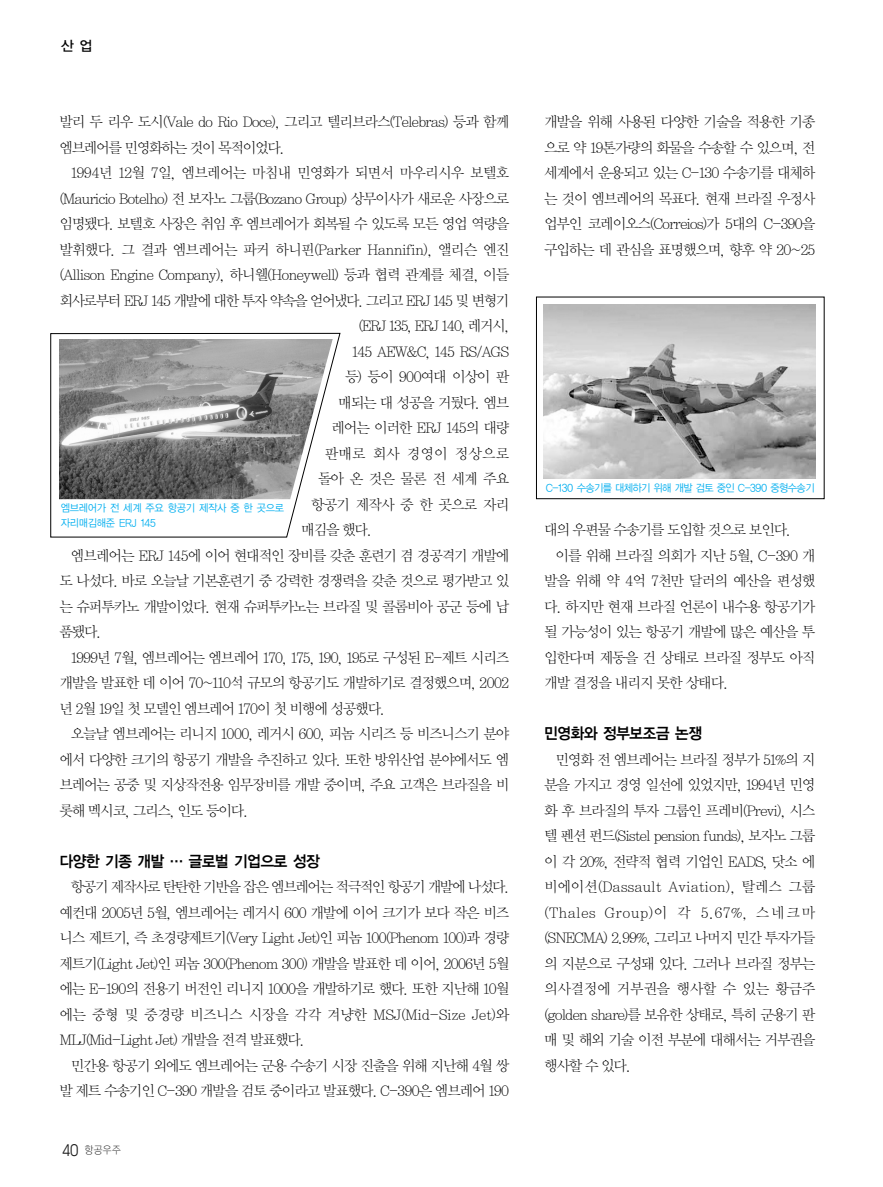
<style>
.page{position:relative;width:883px;height:1187px;background:#fff}
.page>*{position:absolute;margin:0;border:0;box-sizing:border-box;transform-origin:0 0}
.t1{font:15.75px "YGO14";letter-spacing:-.105em;color:#000;scale:.94 1}
.t2{font:14.55px/25.5px "Y Mj O11";letter-spacing:-.13em;color:#000;text-align:justify}
.t3{font:14.55px "Y Mj O11";letter-spacing:-.15em;color:#000}
.t4{font:14.55px "Y Mj O11";letter-spacing:-.1em;color:#000}
.t5{font:14.55px "Y Mj O11";letter-spacing:-.085em;color:#000}
.t6{font:14.55px "Y Mj O11";letter-spacing:-.11em;color:#000}
.t7{font:14.55px "Y Mj O11";letter-spacing:-.045em;color:#000}
.t8{font:14.55px "Y Mj O11";letter-spacing:.34em;color:#000}
.t9{font:13.8px "YGO13";color:#000}
.t10{font:10.5px/15.3px "YGO12";letter-spacing:-.095em;color:#00aeef;scale:.95 1}
.t11{font:10.5px "YGO12";letter-spacing:-.13em;color:#00aeef;scale:.95 1}
.t12{font:10.5px "YGO11";color:#1a1a1a;scale:.9 1}
.s1{font-family:"Avant Guard SW";font-size:16.5px}
</style>
<div class="page">
<div style="left:536px;top:297px;width:288px;height:202px;border:1px solid #000"></div>
<svg style="left:50px;top:333px;width:291px;height:205px"></svg>
<img style="left:59px;top:339px;width:274px;height:160px">
<div style="left:59px;top:501px;width:227px;height:33px;background:#fff"></div>
<img style="left:544px;top:304px;width:272px;height:175px">
<p class="t9" style="left:61px;top:39px;width:34px">산 업</p>
<p class="t2" style="left:59px;top:110px;width:452px">발리 두 리우 도시(Vale do Rio Doce), 그리고 텔리브라스(Telebras) 등과 함께</p>
<p class="t2" style="left:59px;top:136px;width:228px">엠브레어를 민영화하는 것이 목적이었다.</p>
<p class="t4" style="left:70px;top:166px;width:441px">1994년 12월 7일, 엠브레어는 마침내 민영화가 되면서 마우리시우 보텔호</p>
<p class="t2" style="left:59px;top:187px;width:452px">(Mauricio Botelho) 전 보자노 그룹(Bozano Group) 상무이사가 새로운 사장으로</p>
<p class="t2" style="left:59px;top:212px;width:452px">임명됐다. 보텔호 사장은 취임 후 엠브레어가 회복될 수 있도록 모든 영업 역량을</p>
<p class="t4" style="left:59px;top:243px;width:452px">발휘했다. 그 결과 엠브레어는 파커 하니핀(Parker Hannifin), 앨리슨 엔진</p>
<p class="t2" style="left:59px;top:263px;width:452px">(Allison Engine Company), 하니웰(Honeywell) 등과 협력 관계를 체결, 이들</p>
<p class="t3" style="left:59px;top:294px;width:452px">회사로부터 ERJ 145 개발에 대한 투자 약속을 얻어냈다. 그리고 ERJ 145 및 변형기</p>
<p class="t3" style="left:358px;top:319px;width:153px">(ERJ 135, ERJ 140, 레거시,</p>
<p class="t2" style="left:351px;top:340px;width:160px">145 AEW&amp;C, 145 RS/AGS</p>
<p class="t2" style="left:345px;top:365px;width:166px">등) 등이 900여대 이상이 판</p>
<p class="t2" style="left:338px;top:391px;width:173px">매되는 대 성공을 거뒀다. 엠브</p>
<p class="t2" style="left:331px;top:416px;width:180px">레어는 이러한 ERJ 145의 대량</p>
<p class="t7" style="left:324px;top:447px;width:187px">판매로 회사 경영이 정상으로</p>
<p class="t8" style="left:318px;top:472px;width:194px">돌아온것은물론전세계주요</p>
<p class="t6" style="left:311px;top:498px;width:200px">항공기 제작사 중 한 곳으로 자리</p>
<p class="t2" style="left:301px;top:518px;width:73px">매김을 했다.</p>
<p class="t2" style="left:70px;top:544px;width:441px">엠브레어는 ERJ 145에 이어 현대적인 장비를 갖춘 훈련기 겸 경공격기 개발에</p>
<p class="t2" style="left:59px;top:569px;width:452px">도 나섰다. 바로 오늘날 기본훈련기 중 강력한 경쟁력을 갖춘 것으로 평가받고 있</p>
<p class="t2" style="left:59px;top:595px;width:452px">는 슈퍼투카노 개발이었다. 현재 슈퍼투카노는 브라질 및 콜롬비아 공군 등에 납</p>
<p class="t2" style="left:59px;top:620px;width:44px">품됐다.</p>
<p class="t2" style="left:70px;top:646px;width:441px">1999년 7월, 엠브레어는 엠브레어 170, 175, 190, 195로 구성된 E-제트 시리즈</p>
<p class="t2" style="left:59px;top:671px;width:452px">개발을 발표한 데 이어 70~110석 규모의 항공기도 개발하기로 결정했으며, 2002</p>
<p class="t2" style="left:59px;top:697px;width:328px">년 2월 19일 첫 모델인 엠브레어 170이 첫 비행에 성공했다.</p>
<p class="t2" style="left:70px;top:722px;width:441px">오늘날 엠브레어는 리니지 1000, 레거시 600, 피놈 시리즈 등 비즈니스기 분야</p>
<p class="t2" style="left:59px;top:748px;width:452px">에서 다양한 크기의 항공기 개발을 추진하고 있다. 또한 방위산업 분야에서도 엠</p>
<p class="t2" style="left:59px;top:773px;width:452px">브레어는 공중 및 지상작전용 임무장비를 개발 중이며, 주요 고객은 브라질을 비</p>
<p class="t2" style="left:59px;top:799px;width:191px">롯해 멕시코, 그리스, 인도 등이다.</p>
<p class="t1" style="left:59px;top:854px;width:280px">다양한 기종 개발 … 글로벌 기업으로 성장</p>
<p class="t3" style="left:70px;top:880px;width:441px">항공기 제작사로 탄탄한 기반을 잡은 엠브레어는 적극적인 항공기 개발에 나섰다.</p>
<p class="t2" style="left:59px;top:901px;width:452px">예컨대 2005년 5월, 엠브레어는 레거시 600 개발에 이어 크기가 보다 작은 비즈</p>
<p class="t2" style="left:59px;top:926px;width:452px">니스 제트기, 즉 초경량제트기(Very Light Jet)인 피놈 100(Phenom 100)과 경량</p>
<p class="t2" style="left:59px;top:952px;width:452px">제트기(Light Jet)인 피놈 300(Phenom 300) 개발을 발표한 데 이어, 2006년 5월</p>
<p class="t2" style="left:59px;top:977px;width:452px">에는 E-190의 전용기 버전인 리니지 1000을 개발하기로 했다. 또한 지난해 10월</p>
<p class="t5" style="left:59px;top:1008px;width:452px">에는 중형 및 중경량 비즈니스 시장을 각각 겨냥한 MSJ(Mid-Size Jet)와</p>
<p class="t2" style="left:59px;top:1028px;width:248px">MLJ(Mid-Light Jet) 개발을 전격 발표했다.</p>
<p class="t2" style="left:70px;top:1054px;width:441px">민간용 항공기 외에도 엠브레어는 군용 수송기 시장 진출을 위해 지난해 4월 쌍</p>
<p class="t2" style="left:59px;top:1079px;width:452px">발 제트 수송기인 C-390 개발을 검토 중이라고 발표했다. C-390은 엠브레어 190</p>
<p class="t10" style="left:60px;top:501px;width:237px">엠브레어가 전 세계 주요 항공기 제작사 중 한 곳으로 자리매김해준 ERJ 145</p>
<p class="t12" style="left:62px;top:1145px;width:67px"><span class="s1">40</span> 항공우주</p>
<p class="t2" style="left:544px;top:110px;width:274px">개발을 위해 사용된 다양한 기술을 적용한 기종 으로 약 19톤가량의 화물을 수송할 수 있으며, 전 세계에서 운용되고 있는 C-130 수송기를 대체하 는 것이 엠브레어의 목표다. 현재 브라질 우정사 업부인 코레이오스(Correios)가 5대의 C-390을 구입하는 데 관심을 표명했으며, 향후 약 20~25</p>
<p class="t11" style="left:545px;top:484px;width:285px">C-130 수송기를 대체하기 위해 개발 검토 중인 C-390 중형수송기</p>
<p class="t2" style="left:544px;top:518px;width:249px">대의 우편물 수송기를 도입할 것으로 보인다.</p>
<p class="t2" style="left:555px;top:544px;width:262px">이를 위해 브라질 의회가 지난 5월, C-390 개</p>
<p class="t2" style="left:544px;top:569px;width:274px">발을 위해 약 4억 7천만 달러의 예산을 편성했</p>
<p class="t2" style="left:544px;top:595px;width:274px">다. 하지만 현재 브라질 언론이 내수용 항공기가</p>
<p class="t2" style="left:544px;top:620px;width:274px">될 가능성이 있는 항공기 개발에 많은 예산을 투</p>
<p class="t2" style="left:544px;top:646px;width:274px">입한다며 제동을 건 상태로 브라질 정부도 아직</p>
<p class="t2" style="left:544px;top:671px;width:187px">개발 결정을 내리지 못한 상태다.</p>
<p class="t1" style="left:544px;top:726px;width:170px">민영화와 정부보조금 논쟁</p>
<p class="t2" style="left:544px;top:748px;width:274px;text-indent:11px">민영화 전 엠브레어는 브라질 정부가 51%의 지 분을 가지고 경영 일선에 있었지만, 1994년 민영 화 후 브라질의 투자 그룹인 프레비(Previ), 시스 텔 펜션 펀드(Sistel pension funds), 보자노 그룹 이 각 20%, 전략적 협력 기업인 EADS, 닷소 에 비에이션(Dassault Aviation), 탈레스 그룹 (Thales Group)이 각 5.67%, 스네크마 (SNECMA) 2.99%, 그리고 나머지 민간 투자가들 의 지분으로 구성돼 있다. 그러나 브라질 정부는 의사결정에 거부권을 행사할 수 있는 황금주 (golden share)를 보유한 상태로, 특히 군용기 판 매 및 해외 기술 이전 부분에 대해서는 거부권을 행사할 수 있다.</p>
</div>
